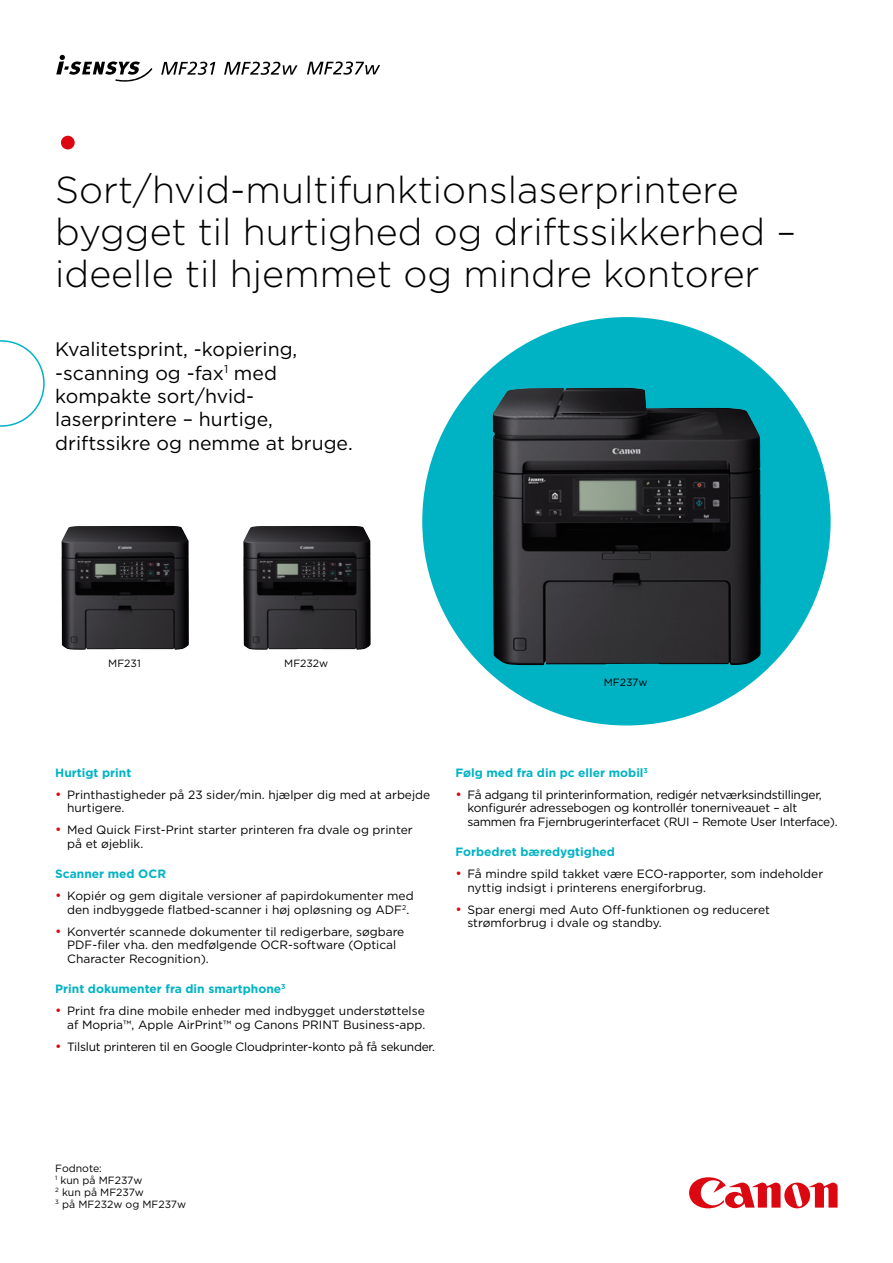
<style>
.page{position:relative;width:893px;height:1263px;background:#fff}
.page>*{position:absolute;margin:0;border:0;box-sizing:border-box;transform-origin:0 0}
.t1{font:52.5px "Gotham";color:#db0812}
.t2{font:300 37.5px/42px "Gotham";color:#000}
.t3{font:19.5px/23.4px "Gotham";color:#000}
.t4{font:12px/13.5px "Gotham";color:#000}
.t5{font:12px/13.5px "Gotham";letter-spacing:-.02em;color:#000}
.t6{font:700 12px "Gotham";color:#00b3c4}
.t7{font:10.5px/12px "Gotham";color:#000}
.s1{font-size:13.5px;color:#db0812}
</style>
<div class="page">
<svg style="left:689px;top:1177px;width:149px;height:31px"></svg>
<div style="left:422px;top:317px;width:409px;height:408px;background:#00b3c4;border-radius:50%"></div>
<svg style="left:0;top:340px;width:45px;height:87px"></svg>
<img style="left:492px;top:388px;width:269px;height:277px">
<img style="left:62px;top:526px;width:127px;height:124px">
<img style="left:243px;top:526px;width:128px;height:124px">
<svg style="left:56px;top:55px;width:96px;height:27px"></svg>
<svg style="left:307px;top:61px;width:73px;height:14px"></svg>
<svg style="left:224px;top:62px;width:74px;height:13px"></svg>
<svg style="left:161px;top:62px;width:54px;height:13px"></svg>
<h1 class="t1" style="left:55px;top:109px;width:27px">•</h1>
<h2 class="t2" style="left:55px;top:168px;width:742px">Sort/hvid-multifunktionslaserprintere bygget til hurtighed og driftssikkerhed – ideelle til hjemmet og mindre kontorer</h2>
<h3 class="t3" style="left:55px;top:337px;width:299px">Kvalitetsprint, -kopiering, -scanning og -fax<sup>1</sup> med kompakte sort/hvid&shy;laserprintere – hurtige, driftssikre og nemme at bruge.</h3>
<p class="t7" style="left:108px;top:657px;width:34px">MF231</p>
<p class="t7" style="left:284px;top:657px;width:46px">MF232w</p>
<p class="t7" style="left:604px;top:676px;width:45px">MF237w</p>
<p class="t6" style="left:55px;top:764px;width:78px">Hurtigt print</p>
<p class="t4" style="left:67px;top:787px;width:365px;text-indent:-12px"><span class="s1">•</span> Printhastigheder på 23 sider/min. hjælper dig med at arbejde hurtigere.</p>
<p class="t4" style="left:67px;top:823px;width:347px;text-indent:-12px"><span class="s1">•</span> Med Quick First-Print starter printeren fra dvale og printer på et øjeblik.</p>
<p class="t6" style="left:55px;top:866px;width:112px">Scanner med OCR</p>
<p class="t4" style="left:67px;top:889px;width:348px;text-indent:-12px"><span class="s1">•</span> Kopiér og gem digitale versioner af papirdokumenter med den indbyggede flatbed-scanner i høj opløsning og ADF<sup>2</sup>.</p>
<p class="t4" style="left:67px;top:924px;width:339px;text-indent:-12px"><span class="s1">•</span> Konvertér scannede dokumenter til redigerbare, søgbare<br>PDF-filer vha. den medfølgende OCR-software (Optical<br>Character Recognition).</p>
<p class="t6" style="left:55px;top:981px;width:232px">Print dokumenter fra din smartphone<sup>3</sup></p>
<p class="t4" style="left:55px;top:1004px;width:372px;text-align:right"><span class="s1">•</span> Print fra dine mobile enheder med indbygget understøttelse af Mopria™, Apple AirPrint™ og Canons PRINT Business-app.</p>
<p class="t5" style="left:55px;top:1039px;width:381px"><span class="s1">•</span> Tilslut printeren til en Google Cloudprinter-konto på få sekunder.</p>
<p class="t6" style="left:455px;top:764px;width:194px">Følg med fra din pc eller mobil<sup>3</sup></p>
<p class="t5" style="left:467px;top:787px;width:372px;text-indent:-12px"><span class="s1">•</span> Få adgang til printerinformation, redigér netværksindstillinger, konfigurér adressebogen og kontrollér tonerniveauet – alt sammen fra Fjernbrugerinterfacet (RUI – Remote User Interface).</p>
<p class="t6" style="left:455px;top:844px;width:161px">Forbedret bæredygtighed</p>
<p class="t4" style="left:467px;top:867px;width:357px;text-indent:-12px"><span class="s1">•</span> Få mindre spild takket være ECO-rapporter, som indeholder nyttig indsigt i printerens energiforbrug.</p>
<p class="t4" style="left:467px;top:902px;width:304px;text-indent:-12px"><span class="s1">•</span> Spar energi med Auto Off-funktionen og reduceret strømforbrug i dvale og standby.</p>
<p class="t7" style="left:55px;top:1162px;width:132px">Fodnote:<br><sup>1</sup> kun på MF237w<br><sup>2</sup> kun på MF237w<br><sup>3</sup> på MF232w og MF237w</p>
</div>
